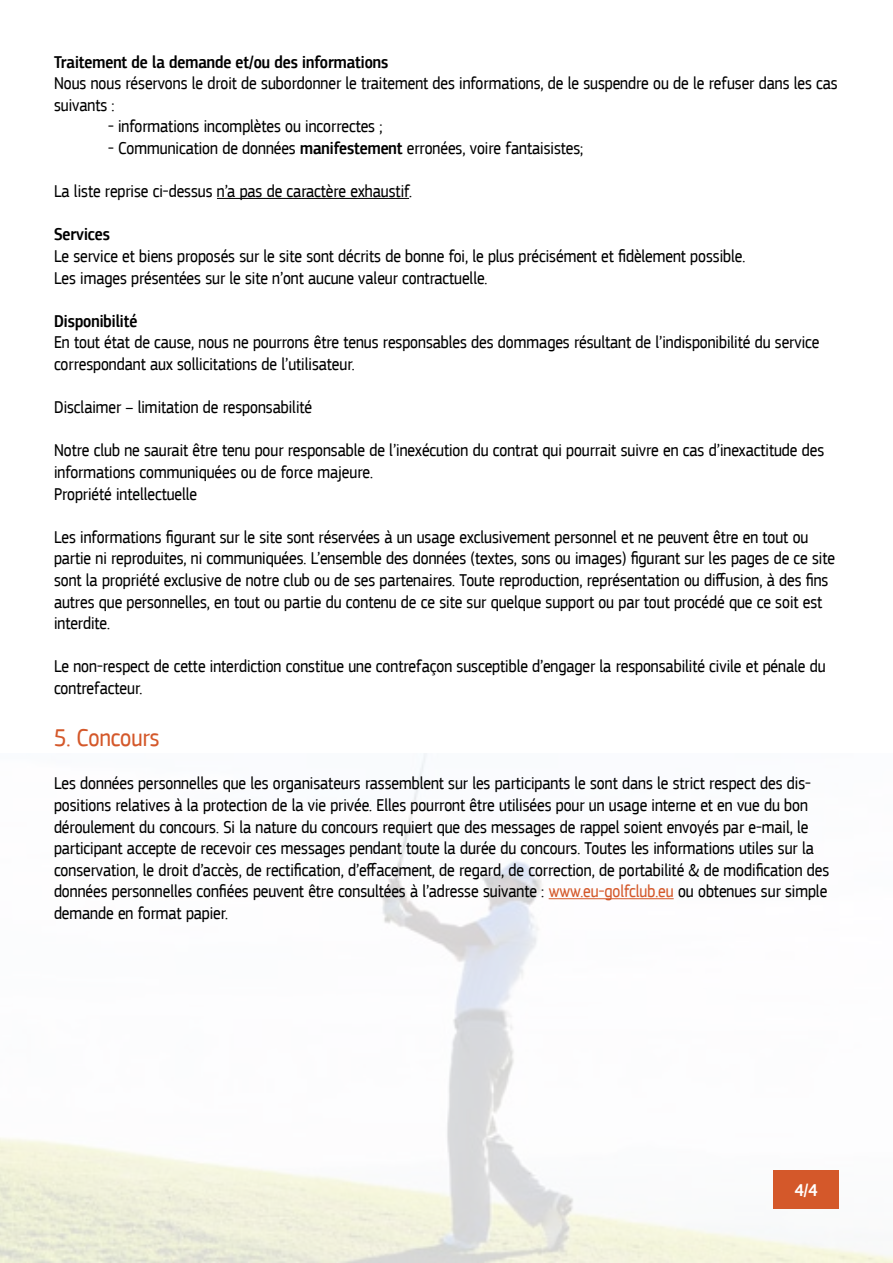
<style>
.page{position:relative;width:893px;height:1263px;background:#fff}
.page>*{position:absolute;margin:0;border:0;box-sizing:border-box;transform-origin:0 0}
.t1{font:25.5px "EC Square Sans Cond Pro";color:#d4582a}
.t2{font:18px/21.6px "EC Square Sans Cond Pro";color:#000}
.t3{font:500 18px "EC Square Sans Cond Pro";color:#000}
.t4{font:500 18px "EC Square Sans Cond Pro";color:#fff}
.s1{font-weight:500}
.s2{color:#d4582a}
</style>
<div class="page">
<img style="left:0;top:753px;width:893px;height:510px">
<hr style="left:217px;top:198px;width:192px;height:1px;background:#000">
<hr style="left:549px;top:898px;width:125px;height:1px;background:#d4582a">
<div style="left:773px;top:1170px;width:66px;height:39px;background:#d4582a"></div>
<p class="t3" style="left:54px;top:51px;width:336px">Traitement de la demande et/ou des informations</p>
<p class="t2" style="left:54px;top:73px;width:785px">Nous nous réservons le droit de subordonner le traitement des informations, de le suspendre ou de le refuser dans les cas suivants :</p>
<p class="t2" style="left:108px;top:116px;width:276px">- informations incomplètes ou incorrectes ;</p>
<p class="t2" style="left:108px;top:137px;width:477px">- Communication de données <span class="s1">manifestement</span> erronées, voire fantaisistes;</p>
<p class="t2" style="left:54px;top:181px;width:359px">La liste reprise ci-dessus n’a pas de caractère exhaustif.</p>
<p class="t3" style="left:54px;top:224px;width:58px">Services</p>
<p class="t2" style="left:54px;top:245px;width:693px">Le service et biens proposés sur le site sont décrits de bonne foi, le plus précisément et fidèlement possible.<br>Les images présentées sur le site n’ont aucune valeur contractuelle.</p>
<p class="t3" style="left:54px;top:310px;width:85px">Disponibilité</p>
<p class="t2" style="left:54px;top:332px;width:767px">En tout état de cause, nous ne pourrons être tenus responsables des dommages résultant de l’indisponibilité du service correspondant aux sollicitations de l’utilisateur.</p>
<p class="t2" style="left:54px;top:397px;width:260px">Disclaimer – limitation de responsabilité</p>
<p class="t2" style="left:54px;top:440px;width:772px">Notre club ne saurait être tenu pour responsable de l’inexécution du contrat qui pourrait suivre en cas d’inexactitude des informations communiquées ou de force majeure.<br>Propriété intellectuelle</p>
<p class="t2" style="left:54px;top:526px;width:782px">Les informations figurant sur le site sont réservées à un usage exclusivement personnel et ne peuvent être en tout ou partie ni reproduites, ni communiquées. L’ensemble des données (textes, sons ou images) figurant sur les pages de ce site sont la propriété exclusive de notre club ou de ses partenaires. Toute reproduction, représentation ou diffusion, à des fins autres que personnelles, en tout ou partie du contenu de ce site sur quelque support ou par tout procédé que ce soit est interdite.</p>
<p class="t2" style="left:54px;top:656px;width:773px">Le non-respect de cette interdiction constitue une contrefaçon susceptible d’engager la responsabilité civile et pénale du contrefacteur.</p>
<h1 class="t1" style="left:54px;top:723px;width:107px">5. Concours</h1>
<p class="t2" style="left:54px;top:773px;width:777px">Les données personnelles que les organisateurs rassemblent sur les participants le sont dans le strict respect des dis&shy;positions relatives à la protection de la vie privée. Elles pourront être utilisées pour un usage interne et en vue du bon déroulement du concours. Si la nature du concours requiert que des messages de rappel soient envoyés par e-mail, le participant accepte de recevoir ces messages pendant toute la durée du concours. Toutes les informations utiles sur la conservation, le droit d’accès, de rectification, d’effacement, de regard, de correction, de portabilité &amp; de modification des données personnelles confiées peuvent être consultées à l’adresse suivante : <span class="s2">www.eu-golfclub.eu</span> ou obtenues sur simple demande en format papier.</p>
<p class="t4" style="left:795px;top:1180px;width:24px">4/4</p>
</div>
